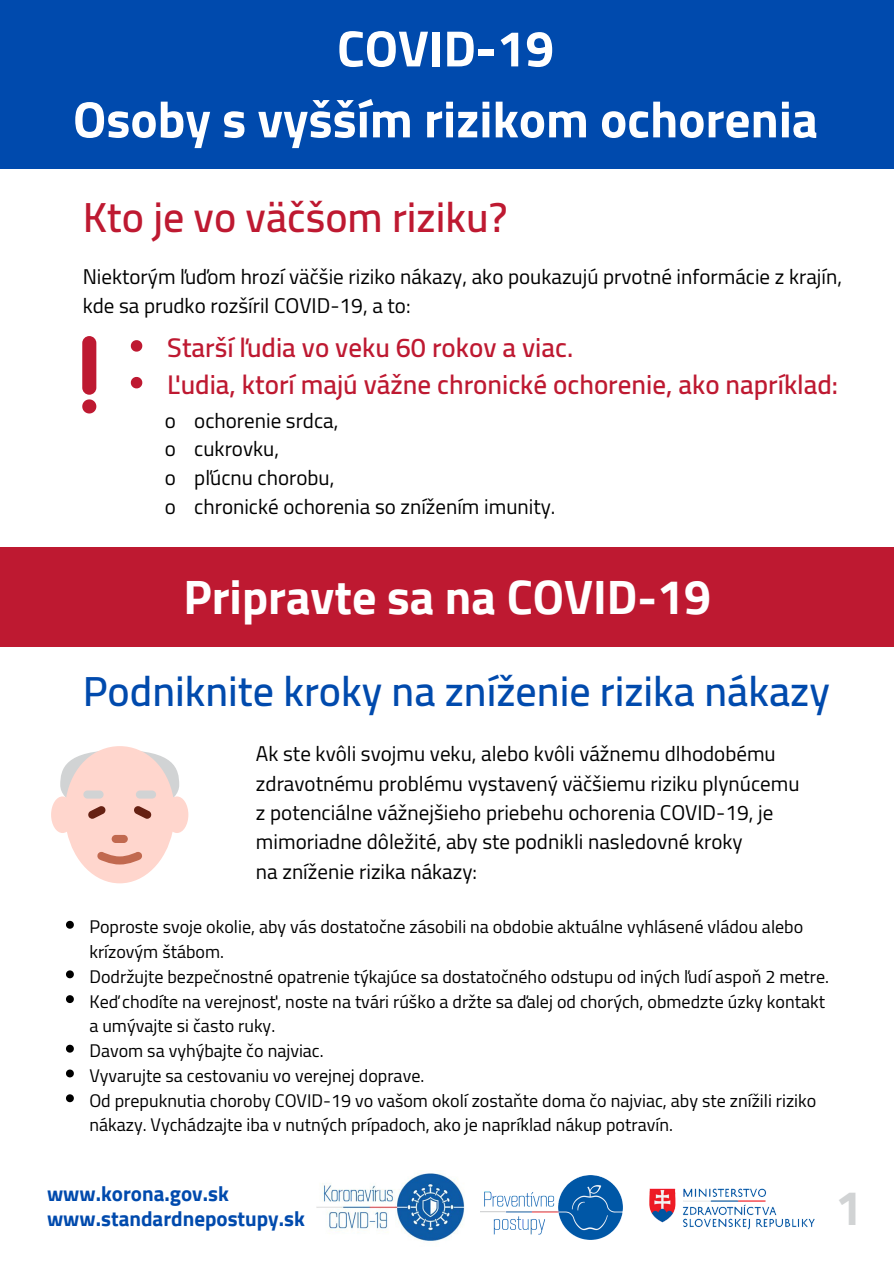
<style>
.page{position:relative;width:894px;height:1264px;background:#fff}
.page>*{position:absolute;margin:0;border:0;box-sizing:border-box;transform-origin:0 0}
.t1{font:700 51px/70.9px "Cairo";color:#fff;text-align:center}
.t2{font:700 48px "Cairo";color:#fff}
.t3{font:700 48px "Cairo";color:#d1d3d4}
.t4{font:600 42px "Cairo";color:#004aad}
.t5{font:600 42px "Cairo";color:#be1931}
.t6{font:600 27px/36.8px "Cairo";color:#be1931}
.t7{font:21px/28.7px "Cairo";color:#000}
.t8{font:700 21px "Cairo";color:#004aad}
.t9{font:18px/24.8px "Cairo";color:#000}
</style>
<div class="page">
<div style="left:0;top:0;width:893px;height:168px;background:#004aad"></div>
<img style="left:316px;top:1170px;width:149px;height:71px">
<svg style="left:82px;top:399px;width:14px;height:14px"></svg>
<div style="left:82px;top:336px;width:14px;height:59px;background:#be1931;border-radius:7px"></div>
<div style="left:0;top:547px;width:893px;height:99px;background:#be1931"></div>
<svg style="left:51px;top:746px;width:137px;height:137px"></svg>
<svg style="left:66px;top:920px;width:8px;height:8px"></svg>
<svg style="left:66px;top:970px;width:8px;height:8px"></svg>
<svg style="left:66px;top:995px;width:8px;height:8px"></svg>
<svg style="left:66px;top:1044px;width:8px;height:8px"></svg>
<svg style="left:66px;top:1069px;width:8px;height:8px"></svg>
<svg style="left:66px;top:1094px;width:8px;height:8px"></svg>
<img style="left:480px;top:1175px;width:141px;height:64px">
<img style="left:649px;top:1188px;width:166px;height:42px">
<svg style="left:131px;top:340px;width:11px;height:11px"></svg>
<svg style="left:131px;top:377px;width:11px;height:11px"></svg>
<h1 class="t1" style="left:73px;top:13px;width:746px">COVID-19<br>Osoby s vyšším rizikom ochorenia</h1>
<h3 class="t5" style="left:83px;top:193px;width:426px">Kto je vo väčšom riziku?</h3>
<p class="t7" style="left:83px;top:262px;width:760px">Niektorým ľuďom hrozí väčšie riziko nákazy, ako poukazujú prvotné informácie z krajín, kde sa prudko rozšíril COVID-19, a to:</p>
<h3 class="t6" style="left:167px;top:330px;width:672px">Starší ľudia vo veku 60 rokov a viac.<br>Ľudia, ktorí majú vážne chronické ochorenie, ako napríklad:</h3>
<p class="t7" style="left:165px;top:406px;width:392px">o ochorenie srdca,<br>o cukrovku,<br>o pľúcnu chorobu,<br>o chronické ochorenia so znížením imunity.</p>
<h2 class="t2" style="left:183px;top:569px;width:529px">Pripravte sa na COVID-19</h2>
<h3 class="t4" style="left:83px;top:666px;width:748px">Podniknite kroky na zníženie rizika nákazy</h3>
<p class="t7" style="left:256px;top:739px;width:545px;line-height:29.2px">Ak ste kvôli svojmu veku, alebo kvôli vážnemu dlhodobému zdravotnému problému vystavený väčšiemu riziku plynúcemu z potenciálne vážnejšieho priebehu ochorenia COVID-19, je mimoriadne dôležité, aby ste podnikli nasledovné kroky<br>na zníženie rizika nákazy:</p>
<p class="t9" style="left:89px;top:914px;width:741px">Poproste svoje okolie, aby vás dostatočne zásobili na obdobie aktuálne vyhlásené vládou alebo krízovým štábom.<br>Dodržujte bezpečnostné opatrenie týkajúce sa dostatočného odstupu od iných ľudí aspoň 2 metre.<br>Keď chodíte na verejnosť, noste na tvári rúško a držte sa ďalej od chorých, obmedzte úzky kontakt a umývajte si často ruky.<br>Davom sa vyhýbajte čo najviac.<br>Vyvarujte sa cestovaniu vo verejnej doprave.<br>Od prepuknutia choroby COVID-19 vo vašom okolí zostaňte doma čo najviac, aby ste znížili riziko nákazy. Vychádzajte iba v nutných prípadoch, ako je napríklad nákup potravín.</p>
<p class="t8" style="left:47px;top:1181px;width:183px">www.korona.gov.sk</p>
<p class="t8" style="left:47px;top:1206px;width:259px">www.standardnepostupy.sk</p>
<h2 class="t3" style="left:835px;top:1180px;width:28px">1</h2>
</div>
